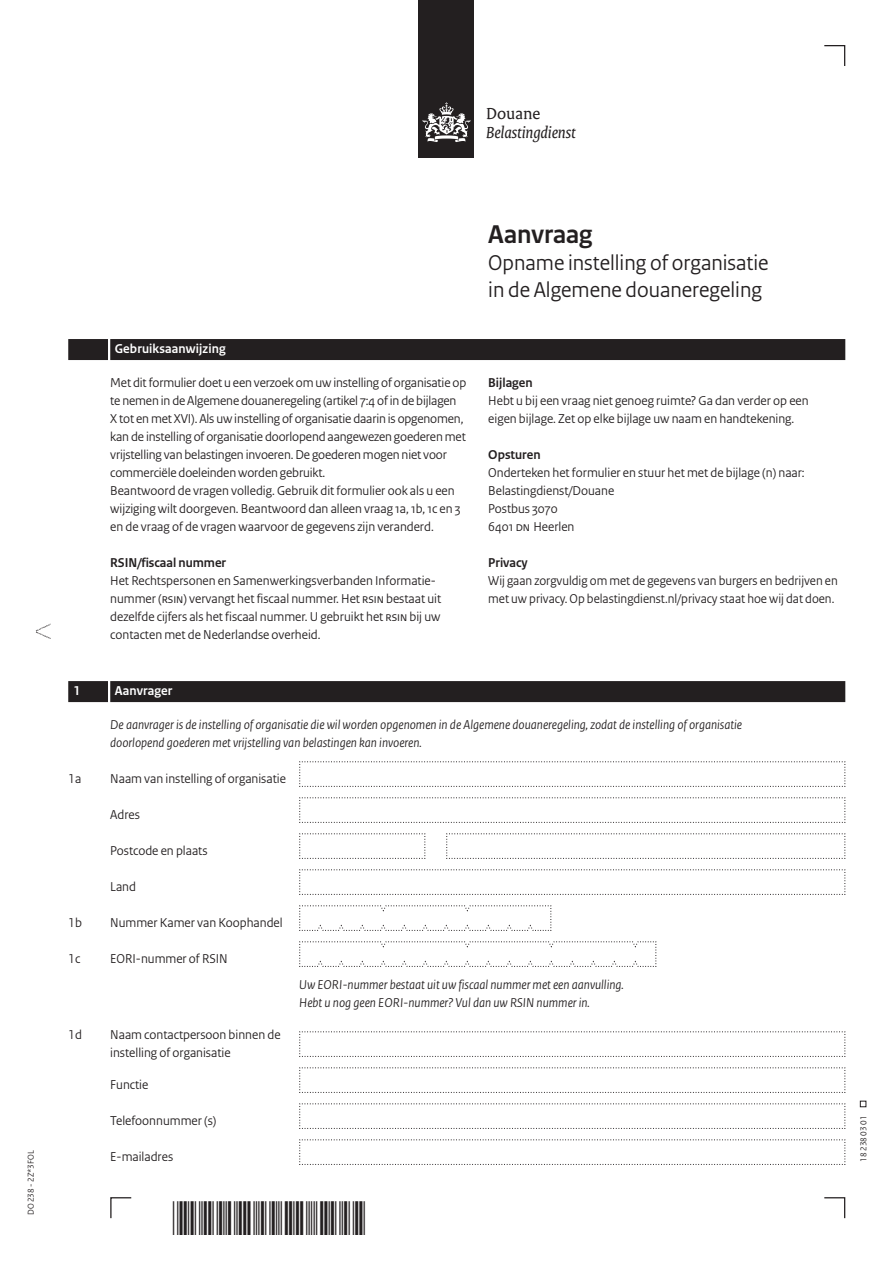
<style>
.page{position:relative;width:893px;height:1263px;background:#fff}
.page>*{position:absolute;margin:0;border:0;box-sizing:border-box;transform-origin:0 0}
.t1{font:700 27px "Rijksoverheid Sans Heading";color:#231f20}
.t2{font:22.5px/27px "Rijksoverheid Sans Heading";color:#231f20}
.t3{font:italic 17.25px "Rijksoverheid Serif";color:#231f20}
.t4{font:17.25px "Rijksoverheid Serif";color:#231f20}
.t5{font:13.5px/18px "Rijksoverheid Sans Heading";color:#231f20}
.t6{font:italic 13.5px/18px "Rijksoverheid Sans Heading";color:#231f20}
.t7{font:700 13.5px "Rijksoverheid Sans Heading";color:#231f20}
.t8{font:700 13.5px "Rijksoverheid Sans Heading";letter-spacing:.01em;color:#fff}
.t9{font:9px "Rijksoverheid Sans Heading";color:#231f20}
</style>
<div class="page">
<svg style="left:824px;top:1197px;width:22px;height:22px"></svg>
<svg style="left:110px;top:1197px;width:22px;height:22px"></svg>
<svg style="left:824px;top:45px;width:22px;height:21px"></svg>
<svg style="left:860px;top:1101px;width:6px;height:6px"></svg>
<svg style="left:36px;top:624px;width:15px;height:15px"></svg>
<div style="left:419px;top:0;width:55px;height:158px;background:#231f20"></div>
<svg style="left:423px;top:102px;width:47px;height:40px"></svg>
<div style="left:110px;top:681px;width:735px;height:21px;background:#231f20"></div>
<div style="left:68px;top:681px;width:40px;height:21px;background:#231f20"></div>
<svg style="left:299px;top:761px;width:547px;height:26px"></svg>
<svg style="left:299px;top:797px;width:547px;height:26px"></svg>
<svg style="left:299px;top:833px;width:127px;height:26px"></svg>
<svg style="left:446px;top:833px;width:400px;height:26px"></svg>
<svg style="left:299px;top:869px;width:547px;height:26px"></svg>
<svg style="left:299px;top:905px;width:253px;height:26px"></svg>
<svg style="left:299px;top:941px;width:358px;height:26px"></svg>
<svg style="left:299px;top:1031px;width:547px;height:26px"></svg>
<svg style="left:299px;top:1067px;width:547px;height:26px"></svg>
<svg style="left:299px;top:1103px;width:547px;height:26px"></svg>
<svg style="left:299px;top:1139px;width:547px;height:26px"></svg>
<div style="left:110px;top:339px;width:735px;height:21px;background:#231f20"></div>
<div style="left:68px;top:339px;width:40px;height:21px;background:#231f20"></div>
<p class="t9" style="left:26px;top:1215px;width:66px;rotate:-90deg">DO 238 - 2Z*3FOL</p>
<p class="t4" style="left:486px;top:103px;width:56px">Douane</p>
<p class="t3" style="left:486px;top:122px;width:91px">Belastingdienst</p>
<p class="t8" style="left:115px;top:341px;width:113px">Gebruiksaanwijzing</p>
<p class="t5" style="left:110px;top:374px;width:357px">Met dit formulier doet u een verzoek om uw instelling of organisatie op te nemen in de Algemene douaneregeling (artikel 7:4 of in de bijlagen X tot en met XVI). Als uw instelling of organisatie daarin is opgenomen, kan de instelling of organisatie doorlopend aangewezen goederen met vrijstelling van belastingen invoeren. De goederen mogen niet voor commerciële doeleinden worden gebruikt.<br>Beantwoord de vragen volledig. Gebruik dit formulier ook als u een wijziging wilt doorgeven. Beantwoord dan alleen vraag 1a, 1b, 1c en 3 en de vraag of de vragen waarvoor de gegevens zijn veranderd.</p>
<p class="t7" style="left:110px;top:555px;width:117px">RSIN/fiscaal nummer</p>
<p class="t5" style="left:110px;top:572px;width:332px">Het Rechtspersonen en Samenwerkingsverbanden Informatie&shy;nummer (RSIN) vervangt het fiscaal nummer. Het RSIN bestaat uit dezelfde cijfers als het fiscaal nummer. U gebruikt het RSIN bij uw contacten met de Nederlandse overheid.</p>
<h1 class="t1" style="left:488px;top:219px;width:106px">Aanvraag</h1>
<h2 class="t2" style="left:488px;top:249px;width:282px">Opname instelling of organisatie in de Algemene douaneregeling</h2>
<p class="t7" style="left:488px;top:375px;width:46px">Bijlagen</p>
<p class="t5" style="left:488px;top:392px;width:322px">Hebt u bij een vraag niet genoeg ruimte? Ga dan verder op een eigen bijlage. Zet op elke bijlage uw naam en handtekening.</p>
<p class="t7" style="left:488px;top:447px;width:54px">Opsturen</p>
<p class="t5" style="left:488px;top:464px;width:318px">Onderteken het formulier en stuur het met de bijlage (n) naar:<br>Belastingdienst/Douane<br>Postbus 3070<br>6401 DN Heerlen</p>
<p class="t7" style="left:488px;top:555px;width:41px">Privacy</p>
<p class="t5" style="left:488px;top:572px;width:351px">Wij gaan zorgvuldig om met de gegevens van burgers en bedrijven en met uw privacy. Op belastingdienst.nl/privacy staat hoe wij dat doen.</p>
<p class="t8" style="left:74px;top:683px;width:8px">1</p>
<p class="t8" style="left:115px;top:683px;width:59px">Aanvrager</p>
<p class="t6" style="left:110px;top:716px;width:633px">De aanvrager is de instelling of organisatie die wil worden opgenomen in de Algemene douaneregeling, zodat de instelling of organisatie doorlopend goederen met vrijstelling van belastingen kan invoeren.</p>
<p class="t5" style="left:68px;top:770px;width:15px">1a</p>
<p class="t5" style="left:110px;top:770px;width:177px">Naam van instelling of organisatie</p>
<p class="t5" style="left:110px;top:806px;width:31px">Adres</p>
<p class="t5" style="left:110px;top:842px;width:99px">Postcode en plaats</p>
<p class="t5" style="left:110px;top:878px;width:27px">Land</p>
<p class="t5" style="left:68px;top:914px;width:15px">1b</p>
<p class="t5" style="left:110px;top:914px;width:174px">Nummer Kamer van Koophandel</p>
<p class="t5" style="left:68px;top:950px;width:14px">1c</p>
<p class="t5" style="left:110px;top:950px;width:119px">EORI-nummer of RSIN</p>
<p class="t6" style="left:299px;top:975px;width:326px">Uw EORI-nummer bestaat uit uw fiscaal nummer met een aanvulling.<br>Hebt u nog geen EORI-nummer? Vul dan uw RSIN nummer in.</p>
<p class="t5" style="left:68px;top:1026px;width:15px">1d</p>
<p class="t5" style="left:110px;top:1026px;width:172px">Naam contactpersoon binnen de instelling of organisatie</p>
<p class="t5" style="left:110px;top:1076px;width:40px">Functie</p>
<p class="t5" style="left:110px;top:1112px;width:108px">Telefoonnummer (s)</p>
<p class="t5" style="left:110px;top:1148px;width:64px">E-mailadres</p>
<p class="t9" style="left:858px;top:1161px;width:47px;rotate:-90deg">18 238 03 01</p>
</div>
